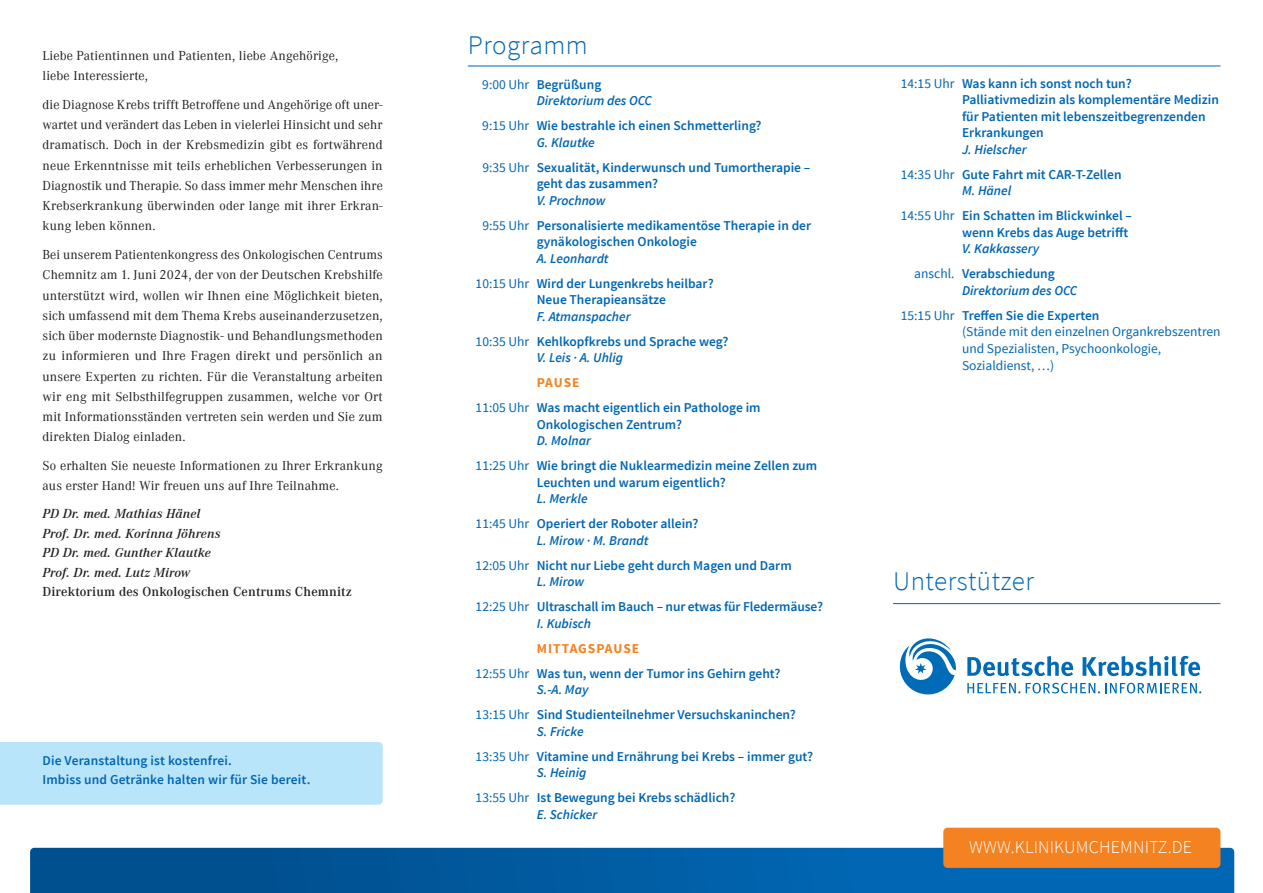
<style>
.page{position:relative;width:1263px;height:893px;background:#fff}
.page>*{position:absolute;margin:0;border:0;box-sizing:border-box;transform-origin:0 0}
.t1{font:300 27px "Source Sans Pro";letter-spacing:.02em;color:#0166b3}
.t2{font:300 18px "Source Sans Pro";letter-spacing:.01em;color:#fff}
.t3{font:600 13.5px/25px "Source Sans Pro";color:#0166b3}
.t4{font:13.5px/20.2px "Corporate A Regular";letter-spacing:.01em;color:#231f20}
.t5{font:italic 600 13.5px/19.5px "Corporate A";letter-spacing:.01em;color:#231f20}
.t6{font:13.5px/16.8px "Source Sans Pro";color:#0166b3}
.t7{font:italic 600 13.5px/16.5px "Source Sans Pro";color:#0166b3}
.t8{font:13.5px "Corporate A Demi";letter-spacing:.01em;color:#231f20}
.s1{font-weight:400;font-style:normal}
.s2{font-style:normal}
.s3{font-weight:400}
.s4{font-style:italic}
.s5{font-weight:700;color:#f58220}
</style>
<div class="page">
<div style="left:0;top:742px;width:383px;height:63px;background:#b9e5fa"></div>
<hr style="left:893px;top:603px;width:327px;height:1px;background:#0166b3">
<svg style="left:30px;top:848px;width:1204px;height:45px;background:#005ba1"></svg>
<hr style="left:468px;top:66px;width:752px;height:1px;background:#0166b3">
<div style="left:943px;top:828px;width:277px;height:40px;background:#f58220;border-radius:4px"></div>
<svg style="left:967px;top:656px;width:106px;height:20px"></svg>
<svg style="left:1082px;top:656px;width:118px;height:20px"></svg>
<svg style="left:967px;top:683px;width:234px;height:10px"></svg>
<svg style="left:899px;top:638px;width:57px;height:57px"></svg>
<p class="t4" style="left:43px;top:46px;width:297px">Liebe Patientinnen und Patienten, liebe Angehörige, liebe Interessierte,</p>
<p class="t4" style="left:43px;top:95px;width:342px;text-align:justify">die Diagnose Krebs trifft Betroffene und Angehörige oft uner&shy;wartet und verändert das Leben in vielerlei Hinsicht und sehr dramatisch. Doch in der Krebsmedizin gibt es fortwährend neue Erkenntnisse mit teils erheblichen Verbesserungen in Diagnostik und Therapie. So dass immer mehr Menschen ihre Krebserkrankung überwinden oder lange mit ihrer Erkran&shy;kung leben können.</p>
<p class="t4" style="left:43px;top:245px;width:342px;text-align:justify">Bei unserem Patientenkongress des Onkologischen Centrums Chemnitz am 1. Juni 2024, der von der Deutschen Krebshilfe unterstützt wird, wollen wir Ihnen eine Möglichkeit bieten, sich umfassend mit dem Thema Krebs auseinanderzusetzen, sich über modernste Diagnostik- und Behandlungsmethoden zu informieren und Ihre Fragen direkt und persönlich an unsere Experten zu richten. Für die Veranstaltung arbeiten wir eng mit Selbsthilfegruppen zusammen, welche vor Ort mit Informationsständen vertreten sein werden und Sie zum direkten Dialog einladen.</p>
<p class="t4" style="left:43px;top:456px;width:342px">So erhalten Sie neueste Informationen zu Ihrer Erkrankung aus erster Hand! Wir freuen uns auf Ihre Teilnahme.</p>
<p class="t5" style="left:43px;top:504px;width:179px">PD Dr. med. Mathias Hänel<br>Prof. Dr. med. Korinna Jöhrens<br>PD Dr. med. Gunther Klautke<br>Prof. Dr. med. Lutz Mirow</p>
<p class="t8" style="left:43px;top:585px;width:311px">Direktorium des Onkologischen Centrums Chemnitz</p>
<p class="t3" style="left:43px;top:751px;width:269px;line-height:19.5px">Die Veranstaltung ist kostenfrei.<br>Imbiss und Getränke halten wir für Sie bereit.</p>
<h1 class="t1" style="left:468px;top:28px;width:122px">Programm</h1>
<p class="t7" style="left:537px;top:76px;width:117px;text-indent:-54px"><span class="s1">9:00 Uhr</span> <span class="s2">Begrüßung<br></span>Direktorium des OCC</p>
<p class="t3" style="left:537px;top:118px;width:226px;line-height:16.5px;text-indent:-54px"><span class="s3">9:15 Uhr</span> Wie bestrahle ich einen Schmetterling?<br><span class="s4">G. Klautke</span></p>
<p class="t3" style="left:537px;top:159px;width:275px;line-height:16.5px;text-indent:-54px"><span class="s3">9:35 Uhr</span> Sexualität, Kinderwunsch und Tumortherapie – geht das zusammen?</p>
<p class="t3" style="left:482px;top:188px;width:330px;text-indent:54px"><span class="s4">V. Prochnow<br></span><span class="s3">9:55 Uhr</span> Personalisierte medikamentöse Therapie in der</p>
<p class="t3" style="left:537px;top:230px;width:162px">gynäkologischen Onkologie</p>
<p class="t3" style="left:476px;top:246px;width:240px;text-indent:61px"><span class="s4">A. Leonhardt<br></span><span class="s3">10:15 Uhr</span> Wird der Lungenkrebs heilbar?</p>
<p class="t3" style="left:537px;top:288px;width:131px">Neue Therapieansätze</p>
<p class="t3" style="left:476px;top:304px;width:254px;text-indent:61px"><span class="s4">F. Atmanspacher<br></span><span class="s3">10:35 Uhr</span> Kehlkopfkrebs und Sprache weg?</p>
<p class="t7" style="left:537px;top:350px;width:88px">V. Leis · A. Uhlig</p>
<p class="t3" style="left:476px;top:371px;width:286px;text-indent:61px"><span class="s5">PAUSE<br></span><span class="s3">11:05 Uhr</span> Was macht eigentlich ein Pathologe im</p>
<p class="t3" style="left:537px;top:412px;width:147px">Onkologischen Zentrum?</p>
<p class="t3" style="left:476px;top:429px;width:343px;text-indent:61px"><span class="s4">D. Molnar<br></span><span class="s3">11:25 Uhr</span> Wie bringt die Nuklearmedizin meine Zellen zum</p>
<p class="t3" style="left:537px;top:470px;width:191px">Leuchten und warum eigentlich?</p>
<p class="t3" style="left:476px;top:487px;width:224px;text-indent:61px"><span class="s4">L. Merkle<br></span><span class="s3">11:45 Uhr</span> Operiert der Roboter allein?</p>
<p class="t3" style="left:476px;top:528px;width:318px;text-indent:61px"><span class="s4">L. Mirow · M. Brandt<br></span><span class="s3">12:05 Uhr</span> Nicht nur Liebe geht durch Magen und Darm</p>
<p class="t3" style="left:476px;top:570px;width:349px;text-indent:61px"><span class="s4">L. Mirow<br></span><span class="s3">12:25 Uhr</span> Ultraschall im Bauch – nur etwas für Fledermäuse?</p>
<p class="t7" style="left:537px;top:615px;width:56px">I. Kubisch</p>
<p class="t3" style="left:476px;top:636px;width:306px;text-indent:61px"><span class="s5">MITTAGSPAUSE<br></span><span class="s3">12:55 Uhr</span> Was tun, wenn der Tumor ins Gehirn geht?</p>
<p class="t3" style="left:476px;top:678px;width:322px;text-indent:61px"><span class="s4">S.-A. May<br></span><span class="s3">13:15 Uhr</span> Sind Studienteilnehmer Versuchskaninchen?</p>
<p class="t3" style="left:476px;top:719px;width:339px;text-indent:61px"><span class="s4">S. Fricke<br></span><span class="s3">13:35 Uhr</span> Vitamine und Ernährung bei Krebs – immer gut?</p>
<p class="t3" style="left:476px;top:761px;width:261px;text-indent:61px"><span class="s4">S. Heinig<br></span><span class="s3">13:55 Uhr</span> Ist Bewegung bei Krebs schädlich?</p>
<p class="t7" style="left:537px;top:806px;width:62px">E. Schicker</p>
<p class="t3" style="left:962px;top:75px;width:258px;line-height:16.5px;text-indent:-61px"><span class="s3">14:15 Uhr</span> Was kann ich sonst noch tun?<br>Palliativmedizin als komplementäre Medizin für Patienten mit lebenszeitbegrenzenden Erkrankungen</p>
<p class="t3" style="left:901px;top:137px;width:222px;text-indent:61px"><span class="s4">J. Hielscher<br></span><span class="s3">14:35 Uhr</span> Gute Fahrt mit CAR-T-Zellen</p>
<p class="t3" style="left:901px;top:179px;width:233px;text-indent:61px"><span class="s4">M. Hänel<br></span><span class="s3">14:55 Uhr</span> Ein Schatten im Blickwinkel –</p>
<p class="t3" style="left:962px;top:220px;width:168px">wenn Krebs das Auge betrifft</p>
<p class="t3" style="left:914px;top:237px;width:142px;text-indent:48px"><span class="s4">V. Kakkassery </span><span class="s3">anschl.</span> Verabschiedung</p>
<p class="t3" style="left:901px;top:278px;width:200px;text-indent:61px"><span class="s4">Direktorium des OCC<br></span><span class="s3">15:15 Uhr</span> Treffen Sie die Experten</p>
<p class="t6" style="left:962px;top:324px;width:260px">(Stände mit den einzelnen Organkrebszentren und Spezialisten, Psychoonkologie,<br>Sozialdienst, …)</p>
<h1 class="t1" style="left:893px;top:565px;width:142px">Unterstützer</h1>
<h2 class="t2" style="left:969px;top:836px;width:224px">WWW.KLINIKUMCHEMNITZ.DE</h2>
</div>
